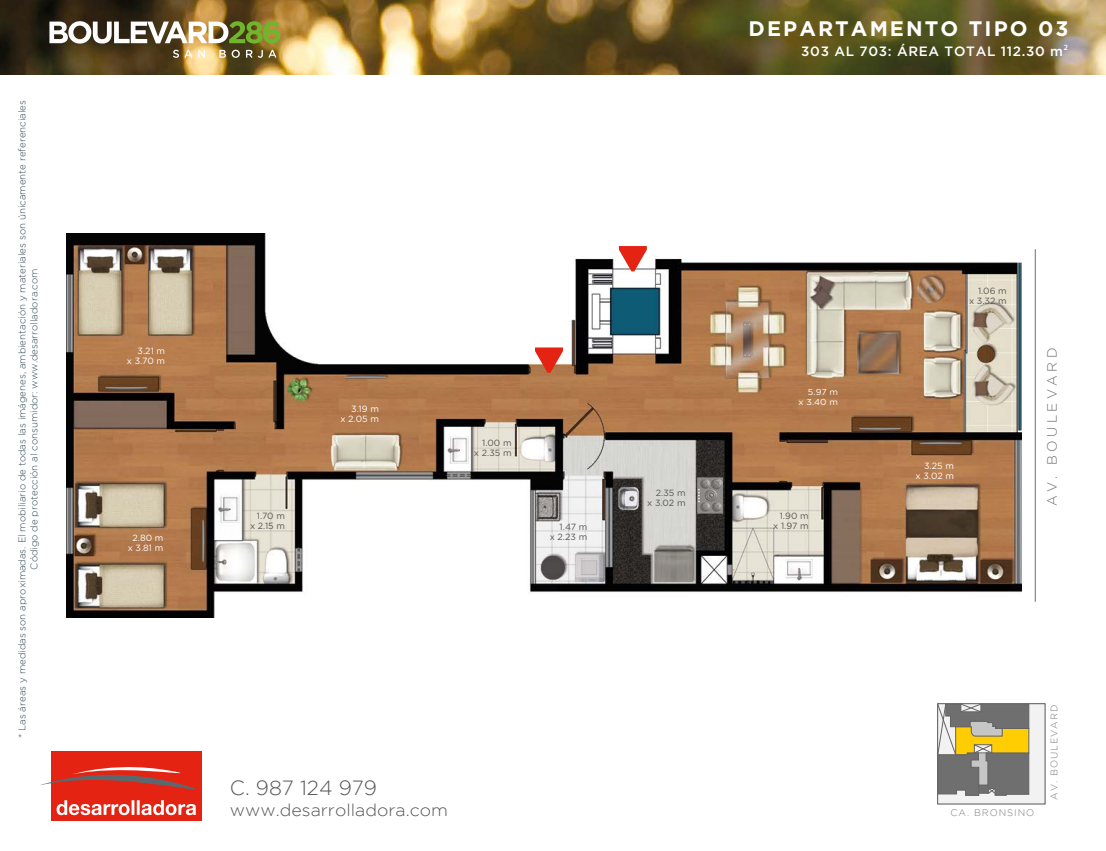
<style>
.page{position:relative;width:1106px;height:851px;background:#fff}
.page>*{position:absolute;margin:0;border:0;box-sizing:border-box;transform-origin:0 0}
.t1{font:700 21px "Gotham";letter-spacing:.1em;color:#fff}
.t2{font:300 20.55px "Gotham";color:#575756}
.t3{font:300 16.95px "Gotham";color:#575756;scale:1.05 1}
.t4{font:500 13.5px "Gotham";letter-spacing:.05em;color:#fff}
.t5{font:300 13.5px "Gotham";letter-spacing:.25em;color:#706f6f}
.t6{font:300 9.75px/11.7px "Gotham";color:#324a54;text-align:center}
.t7{font:300 9.45px "Gotham";letter-spacing:.1em;color:#7c7b7b}
.t8{font:9px/9.8px "Gotham Rounded";color:#575756;text-align:right}
.t9{font:9px/9.8px "Gotham Rounded";color:#fff;text-align:right}
.t10{font:8.7px/9.3px "Gotham Rounded";color:#fff;text-align:right;scale:1.04 1}
.s1{font-family:"Myriad Pro";font-weight:400}
</style>
<div class="page">
<img style="left:0;top:0;width:1106px;height:74px">
<svg style="left:173px;top:50px;width:19px;height:8px"></svg>
<svg style="left:198px;top:50px;width:7px;height:8px"></svg>
<svg style="left:219px;top:50px;width:7px;height:8px"></svg>
<svg style="left:232px;top:50px;width:8px;height:8px"></svg>
<svg style="left:246px;top:50px;width:6px;height:8px"></svg>
<svg style="left:258px;top:50px;width:18px;height:8px"></svg>
<img style="left:49px;top:21px;width:231px;height:23px">
<div style="left:51px;top:751px;width:150px;height:69px;background:#e42313"></div>
<svg style="left:40px;top:767px;width:156px;height:23px"></svg>
<svg style="left:57px;top:800px;width:139px;height:15px"></svg>
<img style="left:66px;top:233px;width:955px;height:384px">
<svg style="left:619px;top:246px;width:28px;height:25px"></svg>
<svg style="left:535px;top:347px;width:28px;height:26px"></svg>
<div style="left:937px;top:703px;width:108px;height:100px;background:#f2f2f2"></div>
<svg style="left:937px;top:703px;width:91px;height:92px;background:#999070"></svg>
<hr style="left:1035px;top:249px;width:1px;height:352px;background:#706f6f">
<p class="t6" style="left:16px;top:738px;width:639px;rotate:-90deg">* Las áreas y medidas son aproximadas. El mobiliario de todas las imágenes, ambientación y materiales son únicamente referenciales<br>Código de protección al consumidor: www.desarrolladora.com</p>
<h1 class="t1" style="left:748px;top:16px;width:321px">DEPARTAMENTO TIPO 03</h1>
<h3 class="t4" style="left:801px;top:44px;width:268px">303 AL 703: ÁREA TOTAL 112.30 m<span class="s1">²</span></h3>
<p class="t9" style="left:127px;top:345px;width:40px">3.21 m<br>x 3.70 m</p>
<p class="t9" style="left:128px;top:532px;width:37px;text-align:center">2.80 m x 3.81 m</p>
<p class="t8" style="left:250px;top:511px;width:36px">1.70 m x 2.15 m</p>
<p class="t9" style="left:340px;top:403px;width:40px">3.19 m<br>x 2.05 m</p>
<p class="t8" style="left:474px;top:437px;width:39px">1.00 m<br>x 2.35 m</p>
<p class="t8" style="left:550px;top:521px;width:39px">1.47 m<br>x 2.23 m</p>
<p class="t8" style="left:647px;top:487px;width:40px">2.35 m<br>x 3.02 m</p>
<h2 class="t2" style="left:230px;top:776px;width:149px">C. 987 124 979</h2>
<h3 class="t3" style="left:230px;top:800px;width:209px">www.desarrolladora.com</h3>
<p class="t10" style="left:798px;top:387px;width:39px">5.97 m<br>x 3.40 m</p>
<p class="t8" style="left:773px;top:511px;width:37px">1.90 m x 1.97 m</p>
<p class="t8" style="left:969px;top:286px;width:39px">1.06 m<br>x 3.32 m</p>
<p class="t9" style="left:915px;top:461px;width:40px">3.25 m<br>x 3.02 m</p>
<h3 class="t5" style="left:1044px;top:506px;width:160px;rotate:-90deg">AV. BOULEVARD</h3>
<p class="t7" style="left:950px;top:807px;width:85px">CA. BRONSINO</p>
<p class="t7" style="left:1049px;top:799px;width:96px;rotate:-90deg">AV. BOULEVARD</p>
</div>
